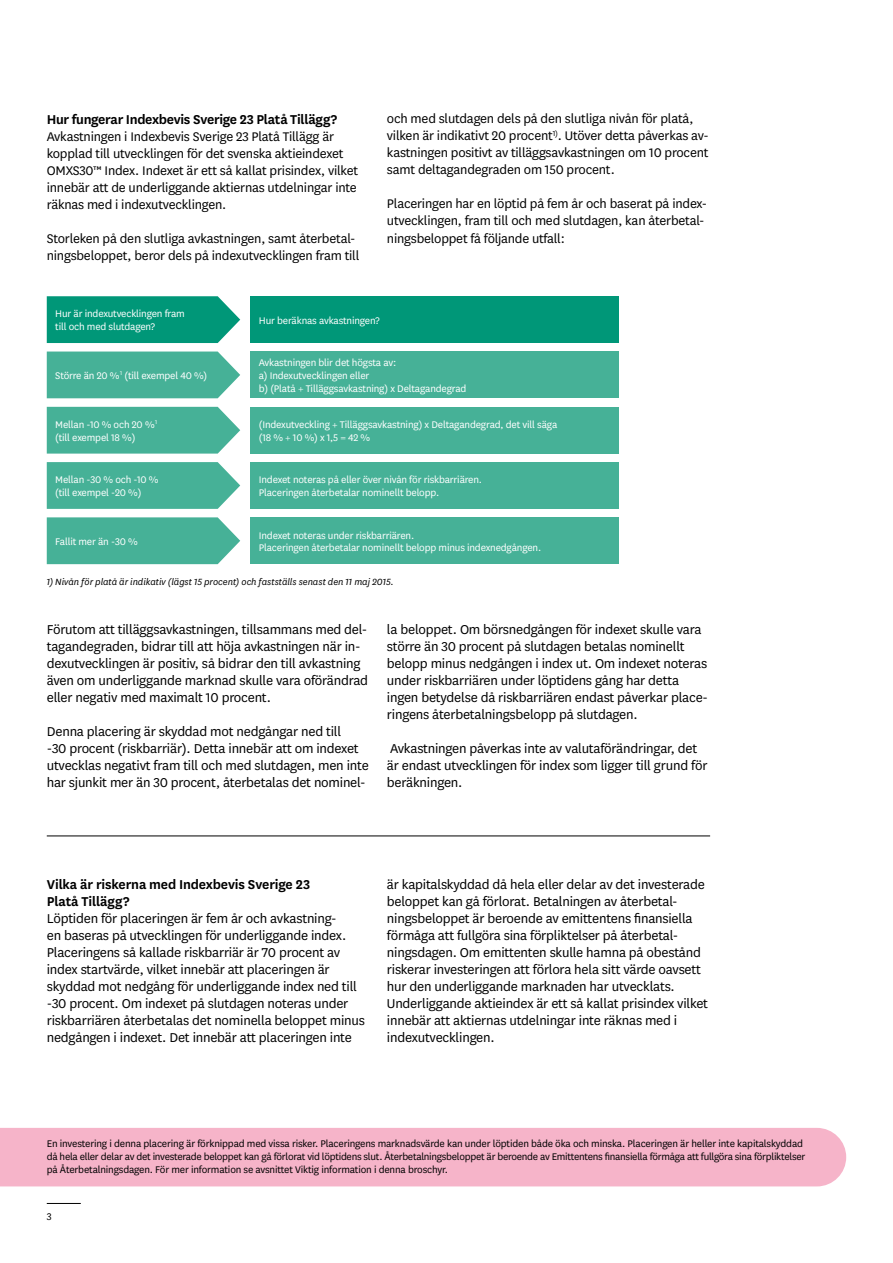
<style>
.page{position:relative;width:893px;height:1263px;background:#fff}
.page>*{position:absolute;margin:0;border:0;box-sizing:border-box;transform-origin:0 0}
.t1{font:15px/17px "Skandia Sans";letter-spacing:-.015em;color:#000}
.t2{font:600 15px/17px "Skandia Sans";letter-spacing:-.015em;color:#000}
.t3{font:14.7px/17px "Skandia Sans";letter-spacing:-.015em;color:#000}
.t4{font:11.25px/12.9px "Skandia Sans";letter-spacing:-.015em;color:#fff}
.t5{font:11.25px/12.9px "Skandia Sans";letter-spacing:-.015em;color:#000}
.t6{font:italic 10.5px "Skandia Sans";color:#000}
</style>
<div class="page">
<div style="left:0;top:1128px;width:846px;height:58px;background:#f6b4c9"></div>
<svg style="left:47px;top:296px;width:193px;height:47px;background:#0f9d80"></svg>
<svg style="left:47px;top:351px;width:193px;height:47px;background:#52b69d"></svg>
<svg style="left:47px;top:407px;width:193px;height:47px;background:#51b69d"></svg>
<svg style="left:47px;top:462px;width:193px;height:47px;background:#51b59d"></svg>
<svg style="left:47px;top:517px;width:193px;height:47px;background:#51b69d"></svg>
<div style="left:250px;top:296px;width:369px;height:47px;background:#009778"></div>
<div style="left:250px;top:351px;width:369px;height:47px;background:#46b197"></div>
<div style="left:250px;top:407px;width:369px;height:47px;background:#46b197"></div>
<div style="left:250px;top:462px;width:369px;height:47px;background:#46b197"></div>
<div style="left:250px;top:517px;width:369px;height:47px;background:#46b197"></div>
<hr style="left:47px;top:836px;width:663px;height:1px;background:#000">
<hr style="left:47px;top:1203px;width:34px;height:1px;background:#000">
<p class="t2" style="left:47px;top:110px;width:292px">Hur fungerar Indexbevis Sverige 23 Platå Tillägg?</p>
<p class="t3" style="left:47px;top:127px;width:313px">Avkastningen i Indexbevis Sverige 23 Platå Tillägg är kopplad till utvecklingen för det svenska aktieindexet OMXS30™ Index. Indexet är ett så kallat prisindex, vilket innebär att de underliggande aktiernas utdelningar inte räknas med i indexutvecklingen.</p>
<p class="t3" style="left:47px;top:229px;width:314px">Storleken på den slutliga avkastningen, samt återbetal&shy;ningsbeloppet, beror dels på indexutvecklingen fram till</p>
<p class="t3" style="left:387px;top:110px;width:323px">och med slutdagen dels på den slutliga nivån för platå, vilken är indikativt 20 procent<sup>1)</sup>. Utöver detta påverkas av&shy;kastningen positivt av tilläggsavkastningen om 10 procent samt deltagandegraden om 150 procent.</p>
<p class="t3" style="left:387px;top:195px;width:322px">Placeringen har en löptid på fem år och baserat på index&shy;utvecklingen, fram till och med slutdagen, kan återbetal&shy;ningsbeloppet få följande utfall:</p>
<p class="t4" style="left:55px;top:307px;width:131px">Hur är indexutvecklingen fram till och med slutdagen?</p>
<p class="t4" style="left:55px;top:369px;width:154px">Större än 20 % <sup>1</sup> (till exempel 40 %)</p>
<p class="t4" style="left:55px;top:418px;width:104px">Mellan -10 % och 20 % <sup>1 </sup>(till exempel 18 %)</p>
<p class="t4" style="left:55px;top:473px;width:105px">Mellan -30 % och -10 % (till exempel -20 %)</p>
<p class="t4" style="left:55px;top:535px;width:84px">Fallit mer än -30 %</p>
<p class="t4" style="left:259px;top:313px;width:122px">Hur beräknas avkastningen?</p>
<p class="t4" style="left:259px;top:356px;width:209px">Avkastningen blir det högsta av:<br>a) Indexutvecklingen eller<br>b) (Platå + Tilläggsavkastning) x Deltagandegrad</p>
<p class="t4" style="left:259px;top:418px;width:300px">(Indexutveckling + Tilläggsavkastning) x Deltagandegrad, det vill säga (18 % + 10 %) x 1,5 = 42 %</p>
<p class="t4" style="left:259px;top:473px;width:225px">Indexet noteras på eller över nivån för riskbarriären.<br>Placeringen återbetalar nominellt belopp.</p>
<p class="t4" style="left:259px;top:528px;width:284px">Indexet noteras under riskbarriären.<br>Placeringen återbetalar nominellt belopp minus indexnedgången.</p>
<p class="t6" style="left:47px;top:576px;width:349px">1) Nivån för platå är indikativ (lägst 15 procent) och fastställs senast den 11 maj 2015.</p>
<p class="t1" style="left:47px;top:620px;width:323px">Förutom att tilläggsavkastningen, tillsammans med del&shy;tagandegraden, bidrar till att höja avkastningen när in&shy;dexutvecklingen är positiv, så bidrar den till avkastning även om underliggande marknad skulle vara oförändrad eller negativ med maximalt 10 procent.</p>
<p class="t1" style="left:47px;top:722px;width:323px">Denna placering är skyddad mot nedgångar ned till<br>-30 procent (riskbarriär). Detta innebär att om indexet utvecklas negativt fram till och med slutdagen, men inte har sjunkit mer än 30 procent, återbetalas det nominel-</p>
<p class="t1" style="left:387px;top:620px;width:323px">la beloppet. Om börsnedgången för indexet skulle vara större än 30 procent på slutdagen betalas nominellt belopp minus nedgången i index ut. Om indexet noteras under riskbarriären under löptidens gång har detta ingen betydelse då riskbarriären endast påverkar place&shy;ringens återbetalningsbelopp på slutdagen.</p>
<p class="t1" style="left:387px;top:739px;width:322px">Avkastningen påverkas inte av valutaförändringar, det är endast utvecklingen för index som ligger till grund för beräkningen.</p>
<p class="t2" style="left:47px;top:875px;width:265px">Vilka är riskerna med Indexbevis Sverige 23<br>Platå Tillägg?</p>
<p class="t1" style="left:47px;top:909px;width:320px">Löptiden för placeringen är fem år och avkastning-<br>en baseras på utvecklingen för underliggande index.<br>Placeringens så kallade riskbarriär är 70 procent av index startvärde, vilket innebär att placeringen är skyddad mot nedgång för underliggande index ned till -30 procent. Om indexet på slutdagen noteras under riskbarriären återbetalas det nominella beloppet minus nedgången i indexet. Det innebär att placeringen inte</p>
<p class="t1" style="left:387px;top:875px;width:323px">är kapitalskyddad då hela eller delar av det investerade beloppet kan gå förlorat. Betalningen av återbetal&shy;ningsbeloppet är beroende av emittentens finansiella förmåga att fullgöra sina förpliktelser på återbetal&shy;ningsdagen. Om emittenten skulle hamna på obestånd riskerar investeringen att förlora hela sitt värde oavsett hur den underliggande marknaden har utvecklats.<br>Underliggande aktieindex är ett så kallat prisindex vilket innebär att aktiernas utdelningar inte räknas med i indexutvecklingen.</p>
<p class="t5" style="left:47px;top:1137px;width:760px">En investering i denna placering är förknippad med vissa risker. Placeringens marknadsvärde kan under löptiden både öka och minska. Placeringen är heller inte kapitalskyddad då hela eller delar av det investerade beloppet kan gå förlorat vid löptidens slut. Återbetalningsbeloppet är beroende av Emittentens finansiella förmåga att fullgöra sina förpliktelser på Återbetalningsdagen. För mer information se avsnittet Viktig information i denna broschyr.</p>
<p class="t5" style="left:47px;top:1210px;width:6px">3</p>
</div>
